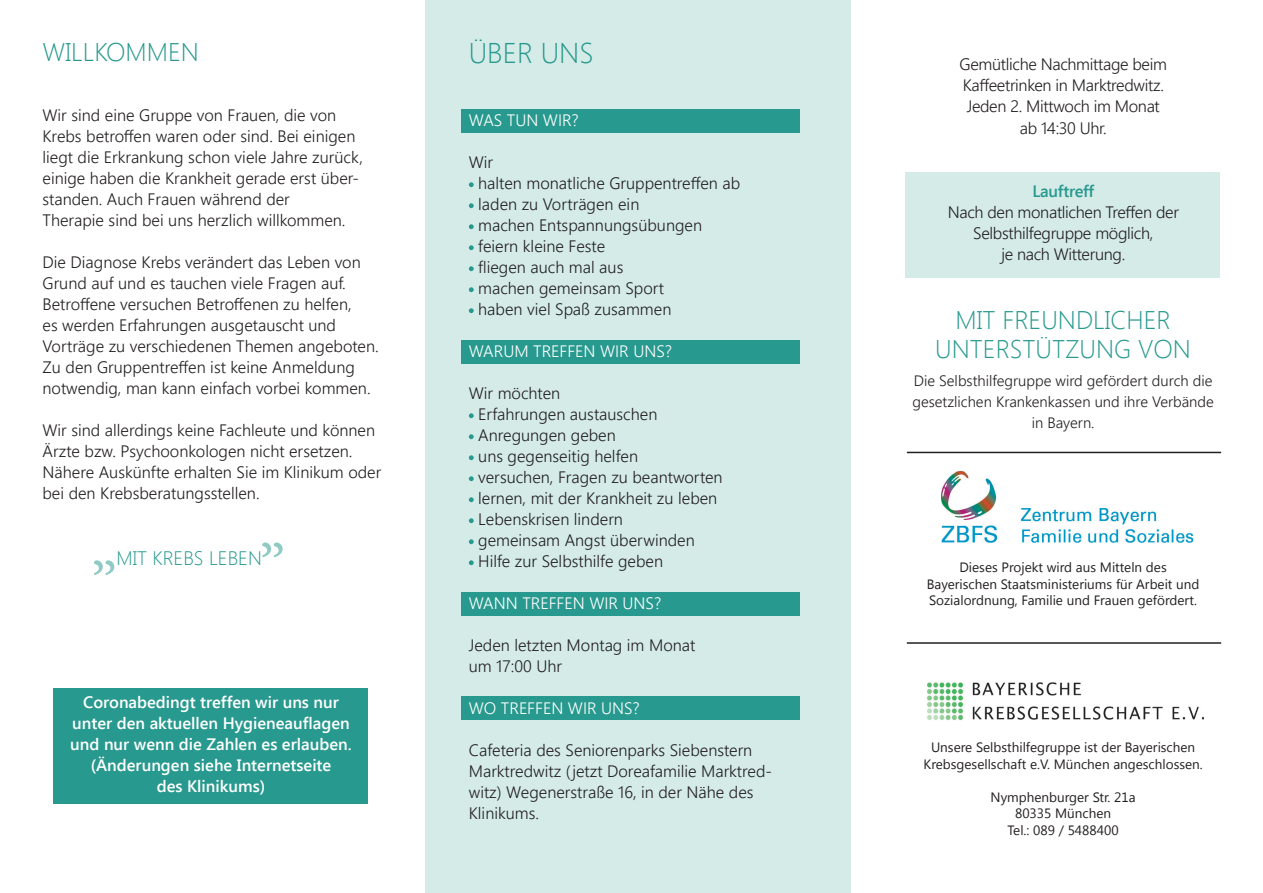
<style>
.page{position:relative;width:1263px;height:893px;background:#fff}
.page>*{position:absolute;margin:0;border:0;box-sizing:border-box;transform-origin:0 0}
.t1{font:62.25px "Minion Pro";color:#28998e}
.t2{font:300 28.5px "Segoe UI";color:#28998e}
.t3{font:300 25.5px/28.5px "Segoe UI";color:#28998e;text-align:center}
.t4{font:300 19.5px "Segoe UI";color:#28998e}
.t5{font:300 16.5px/21px "Segoe UI";color:#231f20}
.t6{font:300 16.5px/21px "Segoe UI";letter-spacing:-.02em;color:#231f20;text-align:center}
.t7{font:600 16.5px/21px "Segoe UI";color:#fff;text-align:center}
.t8{font:300 16.5px "Segoe UI";color:#fff}
.t9{font:600 16.5px "Segoe UI";letter-spacing:-.02em;color:#28998e}
.t10{font:300 15px/21px "Segoe UI";color:#231f20;text-align:center}
.t11{font:13.5px/16.5px "Segoe UI";color:#231f20;text-align:center}
</style>
<div class="page">
<div style="left:425px;top:0;width:425px;height:893px;background:#d4ebe8"></div>
<div style="left:461px;top:696px;width:338px;height:24px;background:#28998e"></div>
<div style="left:461px;top:593px;width:338px;height:23px;background:#28998e"></div>
<div style="left:461px;top:340px;width:338px;height:24px;background:#28998e"></div>
<div style="left:461px;top:109px;width:338px;height:24px;background:#28998e"></div>
<svg style="left:469px;top:182px;width:5px;height:5px"></svg>
<svg style="left:469px;top:203px;width:5px;height:5px"></svg>
<svg style="left:469px;top:224px;width:5px;height:5px"></svg>
<svg style="left:469px;top:245px;width:5px;height:5px"></svg>
<svg style="left:469px;top:266px;width:5px;height:5px"></svg>
<svg style="left:469px;top:287px;width:5px;height:5px"></svg>
<svg style="left:469px;top:308px;width:5px;height:5px"></svg>
<svg style="left:469px;top:413px;width:5px;height:5px"></svg>
<svg style="left:469px;top:434px;width:5px;height:5px"></svg>
<svg style="left:469px;top:455px;width:5px;height:5px"></svg>
<svg style="left:469px;top:476px;width:5px;height:5px"></svg>
<svg style="left:469px;top:497px;width:5px;height:5px"></svg>
<svg style="left:469px;top:518px;width:5px;height:5px"></svg>
<svg style="left:469px;top:539px;width:5px;height:5px"></svg>
<svg style="left:469px;top:560px;width:5px;height:5px"></svg>
<img style="left:941px;top:471px;width:252px;height:72px">
<img style="left:927px;top:682px;width:277px;height:38px">
<hr style="left:907px;top:452px;width:314px;height:1px;background:#231f20">
<div style="left:906px;top:172px;width:314px;height:105px;background:#d4ebe8"></div>
<hr style="left:907px;top:642px;width:314px;height:2px;background:#231f20">
<div style="left:53px;top:688px;width:315px;height:115px;background:#28998e"></div>
<h3 class="t3" style="left:43px;top:37px;width:158px">WILLKOMMEN</h3>
<p class="t5" style="left:43px;top:104px;width:322px">Wir sind eine Gruppe von Frauen, die von Krebs betroffen waren oder sind. Bei einigen liegt die Erkrankung schon viele Jahre zurück, einige haben die Krankheit gerade erst über&shy;standen. Auch Frauen während der<br>Therapie sind bei uns herzlich willkommen.</p>
<p class="t5" style="left:43px;top:251px;width:338px">Die Diagnose Krebs verändert das Leben von Grund auf und es tauchen viele Fragen auf.<br>Betroffene versuchen Betroffenen zu helfen,<br>es werden Erfahrungen ausgetauscht und Vorträge zu verschiedenen Themen angeboten.<br>Zu den Gruppentreffen ist keine Anmeldung notwendig, man kann einfach vorbei kommen.</p>
<p class="t5" style="left:43px;top:419px;width:340px">Wir sind allerdings keine Fachleute und können Ärzte bzw. Psychoonkologen nicht ersetzen.<br>Nähere Auskünfte erhalten Sie im Klinikum oder bei den Krebsberatungsstellen.</p>
<h1 class="t1" style="left:259px;top:489px;width:28px">„</h1>
<p class="t4" style="left:117px;top:544px;width:147px">MIT KREBS LEBEN</p>
<h1 class="t1" style="left:91px;top:506px;width:28px">„</h1>
<p class="t7" style="left:70px;top:691px;width:283px">Coronabedingt treffen wir uns nur unter den aktuellen Hygieneauflagen und nur wenn die Zahlen es erlauben. (Änderungen siehe Internetseite<br>des Klinikums)</p>
<h2 class="t2" style="left:469px;top:34px;width:126px">ÜBER UNS</h2>
<p class="t8" style="left:469px;top:108px;width:112px">WAS TUN WIR?</p>
<p class="t5" style="left:478px;top:151px;width:264px;text-indent:-9px">Wir<br>halten monatliche Gruppentreffen ab laden zu Vorträgen ein<br>machen Entspannungsübungen feiern kleine Feste<br>fliegen auch mal aus<br>machen gemeinsam Sport<br>haben viel Spaß zusammen</p>
<p class="t8" style="left:469px;top:339px;width:205px">WARUM TREFFEN WIR UNS?</p>
<p class="t5" style="left:478px;top:382px;width:246px;text-indent:-9px">Wir möchten<br>Erfahrungen austauschen<br>Anregungen geben<br>uns gegenseitig helfen<br>versuchen, Fragen zu beantworten lernen, mit der Krankheit zu leben<br>Lebenskrisen lindern<br>gemeinsam Angst überwinden<br>Hilfe zur Selbsthilfe geben</p>
<p class="t8" style="left:469px;top:591px;width:194px">WANN TREFFEN WIR UNS?</p>
<p class="t5" style="left:469px;top:634px;width:228px">Jeden letzten Montag im Monat um 17:00 Uhr</p>
<p class="t8" style="left:469px;top:696px;width:173px">WO TREFFEN WIR UNS?</p>
<p class="t5" style="left:469px;top:739px;width:305px">Cafeteria des Seniorenparks Siebenstern Marktredwitz (jetzt Doreafamilie Marktred&shy;witz) Wegenerstraße 16, in der Nähe des Klinikums.</p>
<p class="t6" style="left:959px;top:53px;width:209px">Gemütliche Nachmittage beim<br>Kaffeetrinken in Marktredwitz.<br>Jeden 2. Mittwoch im Monat ab 14:30 Uhr.</p>
<p class="t9" style="left:1032px;top:179px;width:63px">Lauftreff</p>
<p class="t6" style="left:948px;top:200px;width:233px">Nach den monatlichen Treffen der<br>Selbsthilfegruppe möglich,<br>je nach Witterung.</p>
<h3 class="t3" style="left:935px;top:305px;width:257px">MIT FREUNDLICHER<br>UNTERSTÜTZUNG VON</h3>
<p class="t10" style="left:912px;top:370px;width:303px">Die Selbsthilfegruppe wird gefördert durch die gesetzlichen Krankenkassen und ihre Verbände in Bayern.</p>
<p class="t11" style="left:927px;top:558px;width:274px">Dieses Projekt wird aus Mitteln des<br>Bayerischen Staatsministeriums für Arbeit und<br>Sozialordnung, Familie und Frauen gefördert.</p>
<p class="t11" style="left:923px;top:738px;width:281px">Unsere Selbsthilfegruppe ist der Bayerischen<br>Krebsgesellschaft e.V. München angeschlossen.</p>
<p class="t11" style="left:991px;top:788px;width:146px">Nymphenburger Str. 21a<br>80335 München<br>Tel.: 089 / 5488400</p>
</div>
